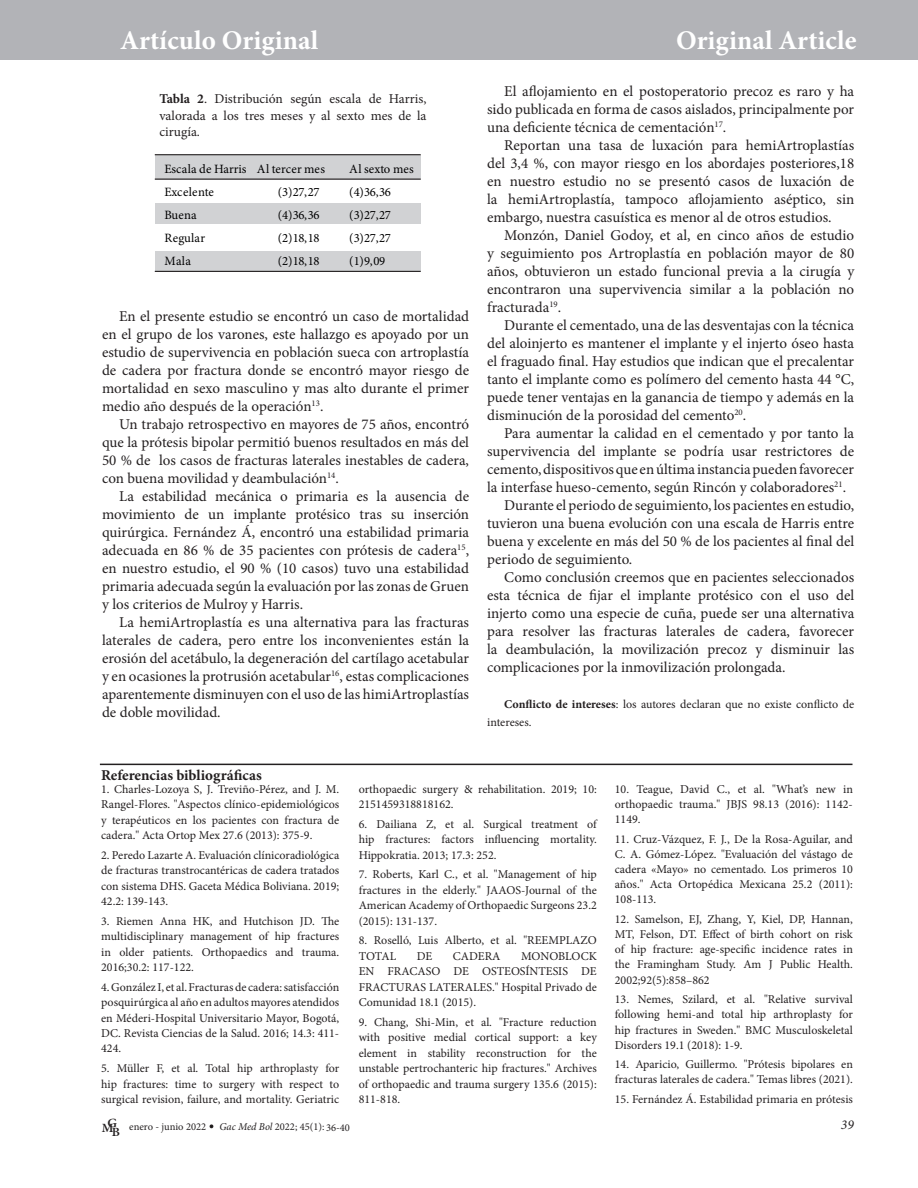
<style>
.page{position:relative;width:918px;height:1188px;background:#fff}
.page>*{position:absolute;margin:0;border:0;box-sizing:border-box;transform-origin:0 0}
.t1{font:700 27px "Minion Pro";color:#fff}
.t2{font:15px/18px "Minion Pro";color:#231f20;text-align:justify}
.t3{font:700 15px "Minion Pro";letter-spacing:-.005em;color:#231f20}
.t4{font:13.5px/16.2px "Minion Pro";color:#231f20;text-align:justify}
.t5{font:italic 13.5px "Minion Pro";color:#231f20}
.t6{font:12.75px "Minion Pro";color:#000001}
.t7{font:600 12.6px "Minion Pro";color:#231f20;scale:1.05 1}
.t8{font:12px/15.5px "Minion Pro";color:#231f20;text-align:justify}
.t9{font:10.5px "Minion Pro";color:#231f20}
.s1{font-weight:700}
.s2{font-weight:600;font-size:12.6px}
.s3{font-style:italic}
</style>
<div class="page">
<div style="left:0;top:0;width:918px;height:60px;background:#b2b3b7"></div>
<svg style="left:210px;top:1124px;width:3px;height:4px"></svg>
<div style="left:155px;top:155px;width:266px;height:24px;background:#d1d2d4"></div>
<div style="left:155px;top:203px;width:266px;height:21px;background:#d1d2d4"></div>
<div style="left:155px;top:251px;width:266px;height:20px;background:#d1d2d4"></div>
<hr style="left:155px;top:154px;width:266px;height:1px;background:#231f20">
<hr style="left:155px;top:179px;width:266px;height:1px;background:#231f20">
<hr style="left:155px;top:271px;width:266px;height:1px;background:#231f20">
<hr style="left:100px;top:764px;width:753px;height:1px;background:#231f20">
<h1 class="t1" style="left:120px;top:21px;width:200px">Artículo Original</h1>
<h1 class="t1" style="left:676px;top:21px;width:182px">Original Article</h1>
<p class="t4" style="left:159px;top:91px;width:269px"><span class="s1">Tabla 2</span>. Distribución según escala de Harris, valorada a los tres meses y al sexto mes de la cirugía.</p>
<p class="t6" style="left:165px;top:160px;width:162px">Escala de Harris Al tercer mes</p>
<p class="t6" style="left:349px;top:160px;width:66px">Al sexto mes</p>
<p class="t6" style="left:165px;top:183px;width:51px">Excelente</p>
<p class="t6" style="left:278px;top:183px;width:43px">(3)27,27</p>
<p class="t6" style="left:349px;top:183px;width:43px">(4)36,36</p>
<p class="t6" style="left:165px;top:206px;width:34px">Buena</p>
<p class="t6" style="left:278px;top:206px;width:43px">(4)36,36</p>
<p class="t6" style="left:349px;top:206px;width:43px">(3)27,27</p>
<p class="t6" style="left:165px;top:229px;width:42px">Regular</p>
<p class="t6" style="left:278px;top:229px;width:43px">(2)18,18</p>
<p class="t6" style="left:349px;top:229px;width:43px">(3)27,27</p>
<p class="t6" style="left:165px;top:252px;width:28px">Mala</p>
<p class="t6" style="left:278px;top:252px;width:43px">(2)18,18</p>
<p class="t6" style="left:349px;top:252px;width:38px">(1)9,09</p>
<p class="t2" style="left:102px;top:307px;width:369px;text-indent:17px">En el presente estudio se encontró un caso de mortalidad en el grupo de los varones, este hallazgo es apoyado por un estudio de supervivencia en población sueca con artroplastía de cadera por fractura donde se encontró mayor riesgo de mortalidad en sexo masculino y mas alto durante el primer medio año después de la operación<sup>13</sup>.</p>
<p class="t2" style="left:102px;top:415px;width:369px;text-indent:17px">Un trabajo retrospectivo en mayores de 75 años, encontró que la prótesis bipolar permitió buenos resultados en más del 50 % de los casos de fracturas laterales inestables de cadera, con buena movilidad y deambulación<sup>14</sup>.</p>
<p class="t2" style="left:102px;top:487px;width:369px;text-indent:17px">La estabilidad mecánica o primaria es la ausencia de movimiento de un implante protésico tras su inserción quirúrgica. Fernández Á, encontró una estabilidad primaria adecuada en 86 % de 35 pacientes con prótesis de cadera<sup>15</sup>, en nuestro estudio, el 90 % (10 casos) tuvo una estabilidad primaria adecuada según la evaluación por las zonas de Gruen y los criterios de Mulroy y Harris.</p>
<p class="t2" style="left:102px;top:613px;width:369px;text-indent:17px">La hemiArtroplastía es una alternativa para las fracturas laterales de cadera, pero entre los inconvenientes están la erosión del acetábulo, la degeneración del cartílago acetabular y en ocasiones la protrusión acetabular<sup>16</sup>, estas complicaciones aparentemente disminuyen con el uso de las himiArtroplastías de doble movilidad.</p>
<p class="t2" style="left:487px;top:82px;width:369px;text-indent:17px">El aflojamiento en el postoperatorio precoz es raro y ha sido publicada en forma de casos aislados, principalmente por una deficiente técnica de cementación<sup>17</sup>.</p>
<p class="t2" style="left:487px;top:136px;width:369px;text-indent:17px">Reportan una tasa de luxación para hemiArtroplastías del 3,4 %, con mayor riesgo en los abordajes posteriores,18 en nuestro estudio no se presentó casos de luxación de la hemiArtroplastía, tampoco aflojamiento aséptico, sin embargo, nuestra casuística es menor al de otros estudios.</p>
<p class="t2" style="left:487px;top:226px;width:369px;text-indent:17px">Monzón, Daniel Godoy, et al, en cinco años de estudio y seguimiento pos Artroplastía en población mayor de 80 años, obtuvieron un estado funcional previa a la cirugía y encontraron una supervivencia similar a la población no fracturada<sup>19</sup>.</p>
<p class="t2" style="left:487px;top:316px;width:369px;text-indent:17px">Durante el cementado, una de las desventajas con la técnica del aloinjerto es mantener el implante y el injerto óseo hasta el fraguado final. Hay estudios que indican que el precalentar tanto el implante como es polímero del cemento hasta 44 °C, puede tener ventajas en la ganancia de tiempo y además en la disminución de la porosidad del cemento<sup>20</sup>.</p>
<p class="t2" style="left:487px;top:424px;width:369px;text-indent:17px">Para aumentar la calidad en el cementado y por tanto la supervivencia del implante se podría usar restrictores de cemento, dispositivos que en última instancia pueden favorecer la interfase hueso-cemento, según Rincón y colaboradores<sup>21</sup>.</p>
<p class="t2" style="left:487px;top:496px;width:369px;text-indent:17px">Durante el periodo de seguimiento, los pacientes en estudio, tuvieron una buena evolución con una escala de Harris entre buena y excelente en más del 50 % de los pacientes al final del periodo de seguimiento.</p>
<p class="t2" style="left:487px;top:568px;width:369px;text-indent:17px">Como conclusión creemos que en pacientes seleccionados esta técnica de fijar el implante protésico con el uso del injerto como una especie de cuña, puede ser una alternativa para resolver las fracturas laterales de cadera, favorecer la deambulación, la movilización precoz y disminuir las complicaciones por la inmovilización prolongada.</p>
<p class="t8" style="left:487px;top:695px;width:369px;line-height:18px;text-indent:17px"><span class="s1">Conflicto de intereses</span>: los autores declaran que no existe conflicto de intereses.</p>
<p class="t3" style="left:101px;top:765px;width:162px">Referencias bibliográficas</p>
<p class="t8" style="left:101px;top:781px;width:240px">1. Charles-Lozoya S, J. Treviño-Pérez, and J. M.<br>Rangel-Flores. "Aspectos clínico-epidemiológicos y terapéuticos en los pacientes con fractura de cadera." Acta Ortop Mex 27.6 (2013): 375-9.</p>
<p class="t8" style="left:101px;top:847px;width:240px">2. Peredo Lazarte A. Evaluación clínicoradiológica de fracturas transtrocantéricas de cadera tratados con sistema DHS. Gaceta Médica Boliviana. 2019; 42.2: 139-143.</p>
<p class="t8" style="left:101px;top:913px;width:240px">3. Riemen Anna HK, and Hutchison JD. The multidisciplinary management of hip fractures in older patients. Orthopaedics and trauma.<br>2016;30.2: 117-122.</p>
<p class="t8" style="left:101px;top:979px;width:240px">4. González I, et al. Fracturas de cadera: satisfacción posquirúrgica al año en adultos mayores atendidos en Méderi-Hospital Universitario Mayor, Bogotá, DC. Revista Ciencias de la Salud. 2016; 14.3: 411- 424.</p>
<p class="t8" style="left:101px;top:1061px;width:240px">5. Müller F, et al. Total hip arthroplasty for hip fractures: time to surgery with respect to surgical revision, failure, and mortality. Geriatric</p>
<p class="t8" style="left:359px;top:781px;width:240px">orthopaedic surgery &amp; rehabilitation. 2019; 10:<br>2151459318818162.</p>
<p class="t8" style="left:359px;top:816px;width:240px">6. Dailiana Z, et al. Surgical treatment of hip fractures: factors influencing mortality.<br>Hippokratia. 2013; 17.3: 252.</p>
<p class="t8" style="left:359px;top:867px;width:240px">7. Roberts, Karl C., et al. "Management of hip fractures in the elderly." JAAOS-Journal of the American Academy of Orthopaedic Surgeons 23.2 (2015): 131-137.</p>
<p class="t8" style="left:359px;top:933px;width:240px">8. Roselló, Luis Alberto, et al. "REEMPLAZO<br>TOTAL</p>
<p class="t8" style="left:359px;top:948px;width:240px;text-indent:162px">MONOBLOCK EN FRACASO DE OSTEOSÍNTESIS DE FRACTURAS LATERALES." Hospital Privado de Comunidad 18.1 (2015).</p>
<p class="t8" style="left:359px;top:1014px;width:240px">9. Chang, Shi-Min, et al. "Fracture reduction with positive medial cortical support: a key element in stability reconstruction for the unstable pertrochanteric hip fractures." Archives of orthopaedic and trauma surgery 135.6 (2015):<br>811-818.</p>
<p class="t8" style="left:417px;top:948px;width:17px">DE</p>
<p class="t8" style="left:453px;top:948px;width:49px">CADERA</p>
<p class="t8" style="left:615px;top:781px;width:240px">10. Teague, David C., et al. "What’s new in orthopaedic trauma." JBJS 98.13 (2016): 1142- 1149.</p>
<p class="t8" style="left:615px;top:831px;width:240px">11. Cruz-Vázquez, F. J., De la Rosa-Aguilar, and C. A. Gómez-López. "Evaluación del vástago de cadera «Mayo» no cementado. Los primeros 10 años." Acta Ortopédica Mexicana 25.2 (2011):<br>108-113.</p>
<p class="t8" style="left:615px;top:911px;width:240px">12. Samelson, EJ, Zhang, Y, Kiel, DP, Hannan, MT, Felson, DT. Effect of birth cohort on risk of hip fracture: age-specific incidence rates in the Framingham Study. Am J Public Health.<br>2002;92(5):858–862</p>
<p class="t8" style="left:615px;top:992px;width:240px">13. Nemes, Szilard, et al. "Relative survival following hemi-and total hip arthroplasty for hip fractures in Sweden." BMC Musculoskeletal Disorders 19.1 (2018): 1-9.</p>
<p class="t8" style="left:615px;top:1057px;width:240px">14. Aparicio, Guillermo. "Prótesis bipolares en fracturas laterales de cadera." Temas libres (2021).</p>
<p class="t8" style="left:615px;top:1091px;width:240px">15. Fernández Á. Estabilidad primaria en prótesis</p>
<p class="t7" style="left:102px;top:1117px;width:16px">MG</p>
<p class="t9" style="left:112px;top:1120px;width:96px"><span class="s2">B</span> enero - junio 2022</p>
<p class="t9" style="left:219px;top:1120px;width:132px"><span class="s3">Gac Med Bol</span> 2022; 45(1):36-40</p>
<p class="t5" style="left:841px;top:1116px;width:14px">39</p>
</div>
